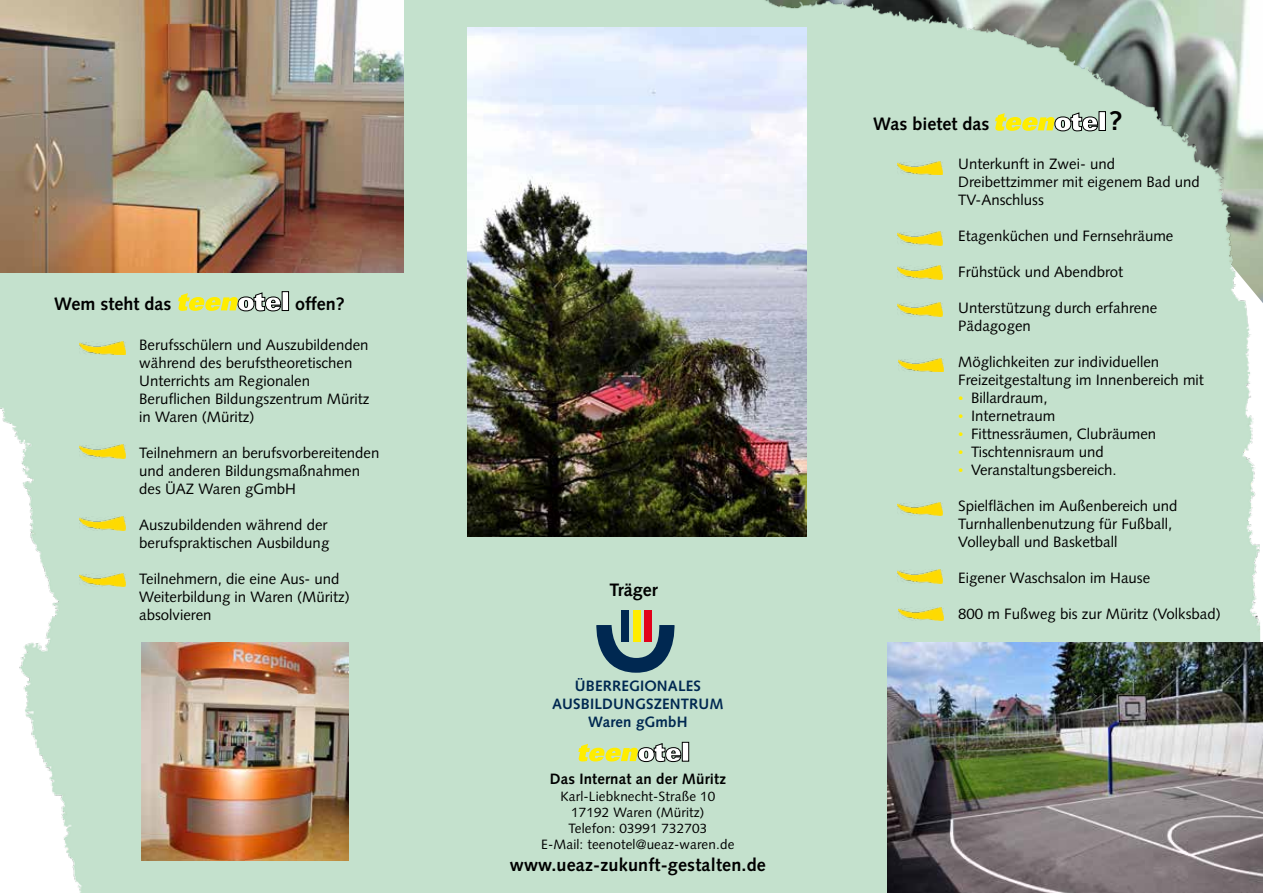
<style>
.page{position:relative;width:1263px;height:893px;background:#fff}
.page>*{position:absolute;margin:0;border:0;box-sizing:border-box;transform-origin:0 0}
.t1{font:700 27px "Syntax";color:#000}
.t2{font:700 18px "Syntax";color:#000}
.t3{font:15px/18px "Syntax";color:#000}
.t4{font:700 15px/18px "Syntax";letter-spacing:.01em;color:#002851;text-align:center}
.t5{font:700 15px "Syntax";letter-spacing:.01em;color:#000}
.t6{font:13.5px/16.2px "Syntax";letter-spacing:.01em;color:#000;text-align:center}
.s1{font-family:"Baskerville";color:#ffed00}
</style>
<div class="page">
<img style="left:0;top:0;width:1261px;height:893px">
<img style="left:887px;top:643px;width:376px;height:250px">
<img style="left:141px;top:643px;width:207px;height:218px">
<img style="left:0;top:0;width:404px;height:272px">
<div style="left:238px;top:297px;width:16px;height:14px;background:#fff;border-radius:50%"></div>
<div style="left:238px;top:297px;width:16px;height:14px;border:1px solid #000;border-radius:50%"></div>
<svg style="left:254px;top:292px;width:27px;height:19px"></svg>
<div style="left:282px;top:292px;width:7px;height:18px;background:#fff"></div>
<div style="left:282px;top:291px;width:7px;height:20px;border:1px solid #000"></div>
<svg style="left:244px;top:300px;width:4px;height:8px"></svg>
<img style="left:897px;top:161px;width:46px;height:14px">
<img style="left:79px;top:341px;width:46px;height:14px">
<img style="left:897px;top:232px;width:46px;height:13px">
<img style="left:79px;top:445px;width:46px;height:13px">
<img style="left:897px;top:266px;width:46px;height:13px">
<img style="left:79px;top:517px;width:46px;height:13px">
<img style="left:897px;top:303px;width:46px;height:13px">
<img style="left:79px;top:573px;width:46px;height:14px">
<img style="left:898px;top:358px;width:45px;height:14px">
<img style="left:897px;top:570px;width:46px;height:13px">
<img style="left:898px;top:607px;width:45px;height:14px">
<div style="left:621px;top:610px;width:8px;height:32px;background:#002851"></div>
<div style="left:633px;top:610px;width:7px;height:32px;background:#ffed00"></div>
<div style="left:645px;top:610px;width:7px;height:32px;background:#e2001a"></div>
<svg style="left:594px;top:625px;width:83px;height:48px;background:#698184"></svg>
<svg style="left:638px;top:748px;width:16px;height:14px"></svg>
<div style="left:638px;top:747px;width:16px;height:15px;border:1px solid #000;border-radius:50%"></div>
<svg style="left:654px;top:743px;width:27px;height:19px"></svg>
<div style="left:682px;top:742px;width:7px;height:19px;background:#fff"></div>
<div style="left:682px;top:742px;width:7px;height:19px;border:1px solid #000"></div>
<svg style="left:578px;top:744px;width:60px;height:17px"></svg>
<svg style="left:644px;top:751px;width:4px;height:7px"></svg>
<div style="left:1055px;top:117px;width:16px;height:14px;background:#fff;border-radius:50%"></div>
<div style="left:1055px;top:117px;width:16px;height:14px;border:1px solid #000;border-radius:50%"></div>
<div style="left:1099px;top:112px;width:6px;height:18px;background:#fff"></div>
<div style="left:1099px;top:111px;width:7px;height:20px;border:1px solid #000"></div>
<svg style="left:995px;top:113px;width:60px;height:18px"></svg>
<svg style="left:1061px;top:112px;width:37px;height:19px"></svg>
<img style="left:468px;top:28px;width:338px;height:509px">
<img style="left:897px;top:502px;width:46px;height:14px">
<svg style="left:178px;top:293px;width:60px;height:18px"></svg>
<p class="t2" style="left:54px;top:294px;width:119px">Wem steht das</p>
<p class="t2" style="left:295px;top:294px;width:51px">offen?</p>
<p class="t3" style="left:139px;top:336px;width:232px">Berufsschülern und Auszubildenden während des berufstheoretischen<br>Unterrichts am Regionalen<br>Beruflichen Bildungszentrum Müritz in Waren (Müritz)</p>
<p class="t3" style="left:139px;top:444px;width:242px">Teilnehmern an berufsvorbereitenden und anderen Bildungsmaßnahmen des ÜAZ Waren gGmbH</p>
<p class="t3" style="left:139px;top:516px;width:192px">Auszubildenden während der berufspraktischen Ausbildung</p>
<p class="t3" style="left:139px;top:570px;width:212px">Teilnehmern, die eine Aus- und<br>Weiterbildung in Waren (Müritz) absolvieren</p>
<p class="t2" style="left:609px;top:579px;width:50px">Träger</p>
<p class="t4" style="left:552px;top:677px;width:173px">ÜBERREGIONALES<br>AUSBILDUNGSZENTRUM<br>Waren gGmbH</p>
<p class="t5" style="left:550px;top:771px;width:178px">Das Internat an der Müritz</p>
<p class="t6" style="left:541px;top:788px;width:195px">Karl-Liebknecht-Straße 10<br>17192 Waren (Müritz)<br>Telefon: 03991 732703<br>E-Mail: teenotel@ueaz-waren.de</p>
<p class="t2" style="left:510px;top:854px;width:258px">www.ueaz-zukunft-gestalten.de</p>
<p class="t2" style="left:873px;top:113px;width:118px">Was bietet das</p>
<h1 class="t1" style="left:1109px;top:105px;width:15px">?</h1>
<p class="t3" style="left:958px;top:155px;width:243px">Unterkunft in Zwei- und<br>Dreibettzimmer mit eigenem Bad und<br>TV-Anschluss</p>
<p class="t3" style="left:958px;top:227px;width:217px">Etagenküchen und Fernsehräume</p>
<p class="t3" style="left:958px;top:263px;width:166px">Frühstück und Abendbrot</p>
<p class="t3" style="left:958px;top:299px;width:200px">Unterstützung durch erfahrene<br>Pädagogen</p>
<p class="t3" style="left:958px;top:353px;width:247px">Möglichkeiten zur individuellen<br>Freizeitgestaltung im Innenbereich mit</p>
<p class="t3" style="left:958px;top:389px;width:91px"><span class="s1">•</span> Billardraum,</p>
<p class="t3" style="left:958px;top:407px;width:98px"><span class="s1">•</span> Internetraum</p>
<p class="t3" style="left:958px;top:425px;width:199px"><span class="s1">•</span> Fittnessräumen, Clubräumen</p>
<p class="t3" style="left:958px;top:443px;width:147px"><span class="s1">•</span> Tischtennisraum und</p>
<p class="t3" style="left:958px;top:461px;width:160px"><span class="s1">•</span> Veranstaltungsbereich.</p>
<p class="t3" style="left:958px;top:497px;width:221px">Spielflächen im Außenbereich und<br>Turnhallenbenutzung für Fußball,<br>Volleyball und Basketball</p>
<p class="t3" style="left:958px;top:569px;width:193px">Eigener Waschsalon im Hause</p>
<p class="t3" style="left:958px;top:605px;width:264px">800 m Fußweg bis zur Müritz (Volksbad)</p>
</div>
